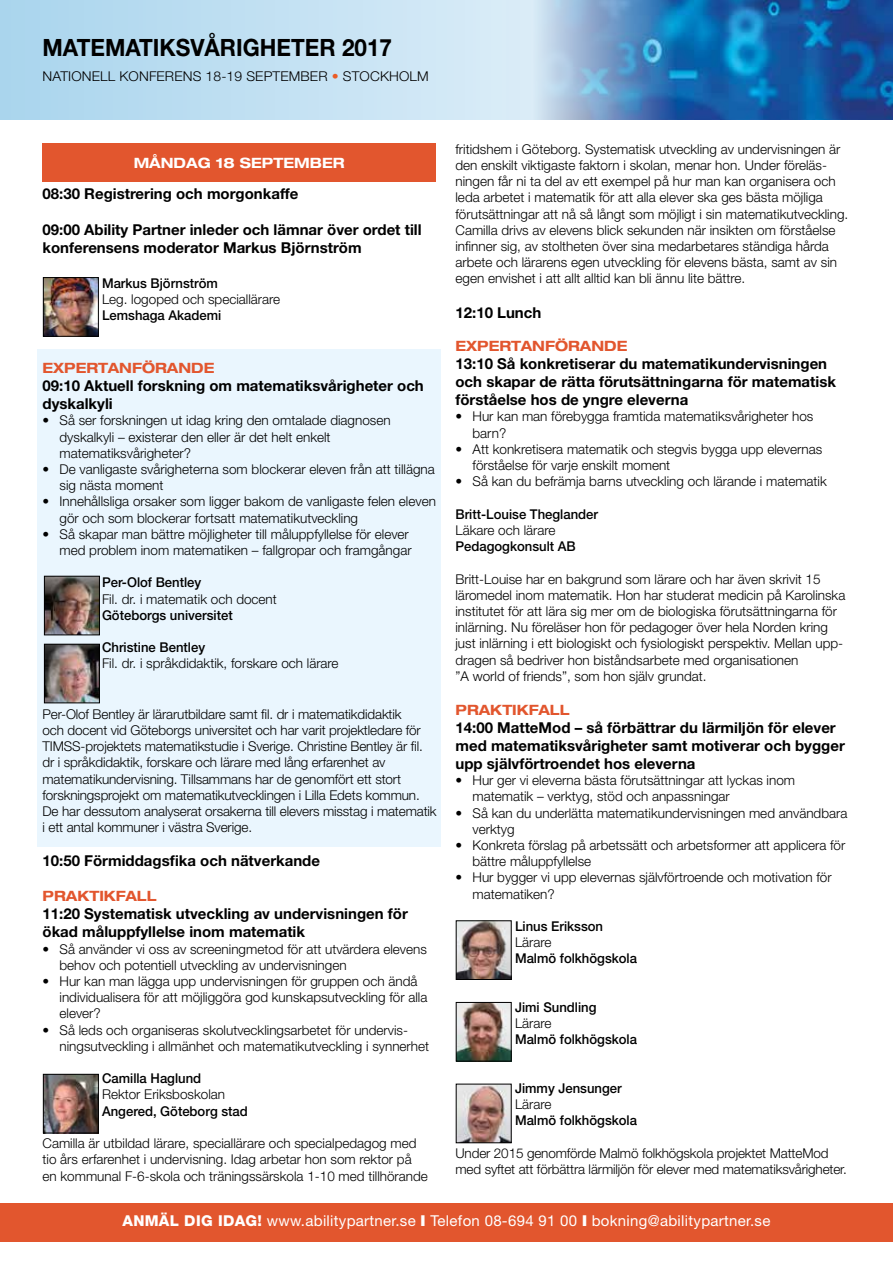
<style>
.page{position:relative;width:893px;height:1263px;background:#fff}
.page>*{position:absolute;margin:0;border:0;box-sizing:border-box;transform-origin:0 0}
.t1{font:700 23.85px "Helvetica Neue";color:#000;scale:.94 1}
.t2{font:700 15px/18px "Helvetica Neue";color:#000}
.t3{font:15px "Helvetica Neue";letter-spacing:.02em;color:#fff}
.t4{font:700 expanded 14.25px "Helvetica Neue";color:#e2562e}
.t5{font:700 expanded 14.25px "Helvetica Neue";color:#fff}
.t6{font:300 13.5px/16.2px "Helvetica Neue";color:#000}
.t7{font:500 13.5px "Helvetica Neue";color:#000}
.s1{color:#eb5b25}
.s2{font-weight:800}
.s3{font-weight:900}
</style>
<div class="page">
<div style="left:37px;top:350px;width:404px;height:497px;background:#eaf6fe"></div>
<svg style="left:0;top:0;width:506px;height:119px;background:#c0dff2"></svg>
<div style="left:43px;top:143px;width:393px;height:38px;background:#e2562e"></div>
<div style="left:0;top:1203px;width:893px;height:39px;background:#e2562e"></div>
<img style="left:506px;top:0;width:387px;height:119px">
<img style="left:46px;top:578px;width:52px;height:55px">
<div style="left:44px;top:576px;width:56px;height:59px;border:1px solid #000"></div>
<img style="left:46px;top:646px;width:52px;height:55px">
<div style="left:44px;top:644px;width:56px;height:59px;border:1px solid #000"></div>
<img style="left:458px;top:1004px;width:51px;height:55px">
<div style="left:456px;top:1002px;width:55px;height:59px;border:1px solid #000"></div>
<img style="left:458px;top:923px;width:51px;height:54px">
<div style="left:456px;top:921px;width:55px;height:58px;border:1px solid #000"></div>
<img style="left:458px;top:1086px;width:51px;height:55px">
<img style="left:45px;top:279px;width:51px;height:55px">
<div style="left:43px;top:277px;width:55px;height:59px;border:1px solid #000"></div>
<img style="left:45px;top:1076px;width:51px;height:55px">
<div style="left:43px;top:1074px;width:55px;height:59px;border:1px solid #000"></div>
<h1 class="t1" style="left:43px;top:33px;width:373px">MATEMATIKSVÅRIGHETER 2017</h1>
<p class="t6" style="left:43px;top:67px;width:388px">NATIONELL KONFERENS 18-19 SEPTEMBER <span class="s1">•</span> STOCKHOLM</p>
<p class="t6" style="left:455px;top:141px;width:394px">fritidshem i Göteborg. Systematisk utveckling av undervisningen är den enskilt viktigaste faktorn i skolan, menar hon. Under föreläs&shy;ningen får ni ta del av ett exempel på hur man kan organisera och leda arbetet i matematik för att alla elever ska ges bästa möjliga förutsättningar att nå så långt som möjligt i sin matematikutveckling.<br>Camilla drivs av elevens blick sekunden när insikten om förståelse infinner sig, av stoltheten över sina medarbetares ständiga hårda arbete och lärarens egen utveckling för elevens bästa, samt av sin egen envishet i att allt alltid kan bli ännu lite bättre.</p>
<p class="t2" style="left:455px;top:303px;width:87px">12:10 Lunch</p>
<p class="t4" style="left:455px;top:337px;width:174px">EXPERTANFÖRANDE</p>
<p class="t2" style="left:455px;top:355px;width:382px">13:10 Så konkretiserar du matematikundervisningen och skapar de rätta förutsättningarna för matematisk förståelse hos de yngre eleverna</p>
<p class="t6" style="left:472px;top:408px;width:342px;text-indent:-17px">• Hur kan man förebygga framtida matematiksvårigheter hos barn?</p>
<p class="t6" style="left:472px;top:441px;width:351px;text-indent:-17px">• Att konkretisera matematik och stegvis bygga upp elevernas förståelse för varje enskilt moment</p>
<p class="t6" style="left:455px;top:473px;width:373px">• Så kan du befrämja barns utveckling och lärande i matematik</p>
<p class="t7" style="left:455px;top:506px;width:144px">Britt-Louise Theglander</p>
<p class="t6" style="left:455px;top:522px;width:102px">Läkare och lärare</p>
<p class="t7" style="left:455px;top:538px;width:122px">Pedagogkonsult AB</p>
<p class="t6" style="left:455px;top:570px;width:391px">Britt-Louise har en bakgrund som lärare och har även skrivit 15 läromedel inom matematik. Hon har studerat medicin på Karolinska institutet för att lära sig mer om de biologiska förutsättningarna för inlärning. Nu föreläser hon för pedagoger över hela Norden kring just inlärning i ett biologiskt och fysiologiskt perspektiv. Mellan upp&shy;dragen så bedriver hon biståndsarbete med organisationen<br>”A world of friends”, som hon själv grundat.</p>
<p class="t4" style="left:455px;top:701px;width:116px">PRAKTIKFALL</p>
<p class="t2" style="left:455px;top:718px;width:391px">14:00 MatteMod – så förbättrar du lärmiljön för elever med matematiksvårigheter samt motiverar och bygger upp självförtroendet hos eleverna</p>
<p class="t6" style="left:472px;top:772px;width:324px;text-indent:-17px">• Hur ger vi eleverna bästa förutsättningar att lyckas inom matematik – verktyg, stöd och anpassningar</p>
<p class="t6" style="left:472px;top:804px;width:376px;text-indent:-17px">• Så kan du underlätta matematikundervisningen med användbara verktyg</p>
<p class="t6" style="left:472px;top:837px;width:374px;text-indent:-17px">• Konkreta förslag på arbetssätt och arbetsformer att applicera för bättre måluppfyllelse</p>
<p class="t6" style="left:472px;top:869px;width:361px;text-indent:-17px">• Hur bygger vi upp elevernas självförtroende och motivation för matematiken?</p>
<p class="t7" style="left:515px;top:918px;width:90px">Linus Eriksson</p>
<p class="t6" style="left:515px;top:934px;width:38px">Lärare</p>
<p class="t7" style="left:515px;top:950px;width:124px">Malmö folkhögskola</p>
<p class="t7" style="left:515px;top:999px;width:83px">Jimi Sundling</p>
<p class="t6" style="left:515px;top:1015px;width:38px">Lärare</p>
<p class="t7" style="left:515px;top:1031px;width:124px">Malmö folkhögskola</p>
<p class="t7" style="left:515px;top:1080px;width:108px">Jimmy Jensunger</p>
<p class="t6" style="left:515px;top:1096px;width:38px">Lärare</p>
<p class="t7" style="left:515px;top:1112px;width:124px">Malmö folkhögskola</p>
<p class="t6" style="left:455px;top:1144px;width:393px">Under 2015 genomförde Malmö folkhögskola projektet MatteMod med syftet att förbättra lärmiljön för elever med matematiksvårigheter.</p>
<p class="t3" style="left:122px;top:1212px;width:649px"><span class="s2">ANMÄL DIG IDAG!</span> www.abilitypartner.se <span class="s3">I</span> Telefon 08-694 91 00 <span class="s3">I</span> bokning@abilitypartner.se</p>
<p class="t5" style="left:134px;top:154px;width:212px">MÅNDAG 18 SEPTEMBER</p>
<p class="t2" style="left:43px;top:185px;width:257px">08:30 Registrering och morgonkaffe</p>
<p class="t2" style="left:43px;top:221px;width:381px">09:00 Ability Partner inleder och lämnar över ordet till konferensens moderator Markus Björnström</p>
<p class="t7" style="left:102px;top:275px;width:117px">Markus Björnström</p>
<p class="t6" style="left:102px;top:291px;width:180px">Leg. logoped och speciallärare</p>
<p class="t7" style="left:102px;top:307px;width:121px">Lemshaga Akademi</p>
<p class="t4" style="left:43px;top:359px;width:174px">EXPERTANFÖRANDE</p>
<p class="t2" style="left:43px;top:376px;width:383px">09:10 Aktuell forskning om matematiksvårigheter och dyskalkyli</p>
<p class="t6" style="left:60px;top:412px;width:333px;text-indent:-17px">• Så ser forskningen ut idag kring den omtalade diagnosen dyskalkyli – existerar den eller är det helt enkelt matematiksvårigheter?</p>
<p class="t6" style="left:60px;top:461px;width:377px;text-indent:-17px">• De vanligaste svårigheterna som blockerar eleven från att tillägna sig nästa moment</p>
<p class="t6" style="left:60px;top:493px;width:378px;text-indent:-17px">• Innehållsliga orsaker som ligger bakom de vanligaste felen eleven gör och som blockerar fortsatt matematikutveckling</p>
<p class="t6" style="left:43px;top:525px;width:371px;text-align:right">• Så skapar man bättre möjligheter till måluppfyllelse för elever med problem inom matematiken – fallgropar och framgångar</p>
<p class="t7" style="left:102px;top:574px;width:101px">Per-Olof Bentley</p>
<p class="t6" style="left:102px;top:590px;width:176px">Fil. dr. i matematik och docent</p>
<p class="t7" style="left:102px;top:607px;width:132px">Göteborgs universitet</p>
<p class="t7" style="left:102px;top:639px;width:105px">Christine Bentley</p>
<p class="t6" style="left:102px;top:655px;width:238px">Fil. dr. i språkdidaktik, forskare och lärare</p>
<p class="t6" style="left:43px;top:705px;width:396px">Per-Olof Bentley är lärarutbildare samt fil. dr i matematikdidaktik<br>och docent vid Göteborgs universitet och har varit projektledare för TIMSS-projektets matematikstudie i Sverige. Christine Bentley är fil. dr i språkdidaktik, forskare och lärare med lång erfarenhet av matematikundervisning. Tillsammans har de genomfört ett stort forskningsprojekt om matematikutvecklingen i Lilla Edets kommun.<br>De har dessutom analyserat orsakerna till elevers misstag i matematik i ett antal kommuner i västra Sverige.</p>
<p class="t2" style="left:43px;top:852px;width:279px">10:50 Förmiddagsfika och nätverkande</p>
<p class="t4" style="left:43px;top:887px;width:116px">PRAKTIKFALL</p>
<p class="t2" style="left:43px;top:905px;width:367px">11:20 Systematisk utveckling av undervisningen för ökad måluppfyllelse inom matematik</p>
<p class="t6" style="left:60px;top:940px;width:369px;text-indent:-17px">• Så använder vi oss av screeningmetod för att utvärdera elevens behov och potentiell utveckling av undervisningen</p>
<p class="t6" style="left:60px;top:973px;width:369px;text-indent:-17px">• Hur kan man lägga upp undervisningen för gruppen och ändå individualisera för att möjliggöra god kunskapsutveckling för alla elever?</p>
<p class="t6" style="left:60px;top:1021px;width:371px;text-indent:-17px">• Så leds och organiseras skolutvecklingsarbetet för undervis&shy;ningsutveckling i allmänhet och matematikutveckling i synnerhet</p>
<p class="t7" style="left:102px;top:1070px;width:101px">Camilla Haglund</p>
<p class="t6" style="left:102px;top:1086px;width:125px">Rektor Eriksboskolan</p>
<p class="t7" style="left:102px;top:1103px;width:147px">Angered, Göteborg stad</p>
<p class="t6" style="left:43px;top:1135px;width:387px">Camilla är utbildad lärare, speciallärare och specialpedagog med tio års erfarenhet i undervisning. Idag arbetar hon som rektor på en kommunal F-6-skola och träningssärskola 1-10 med tillhörande</p>
</div>
